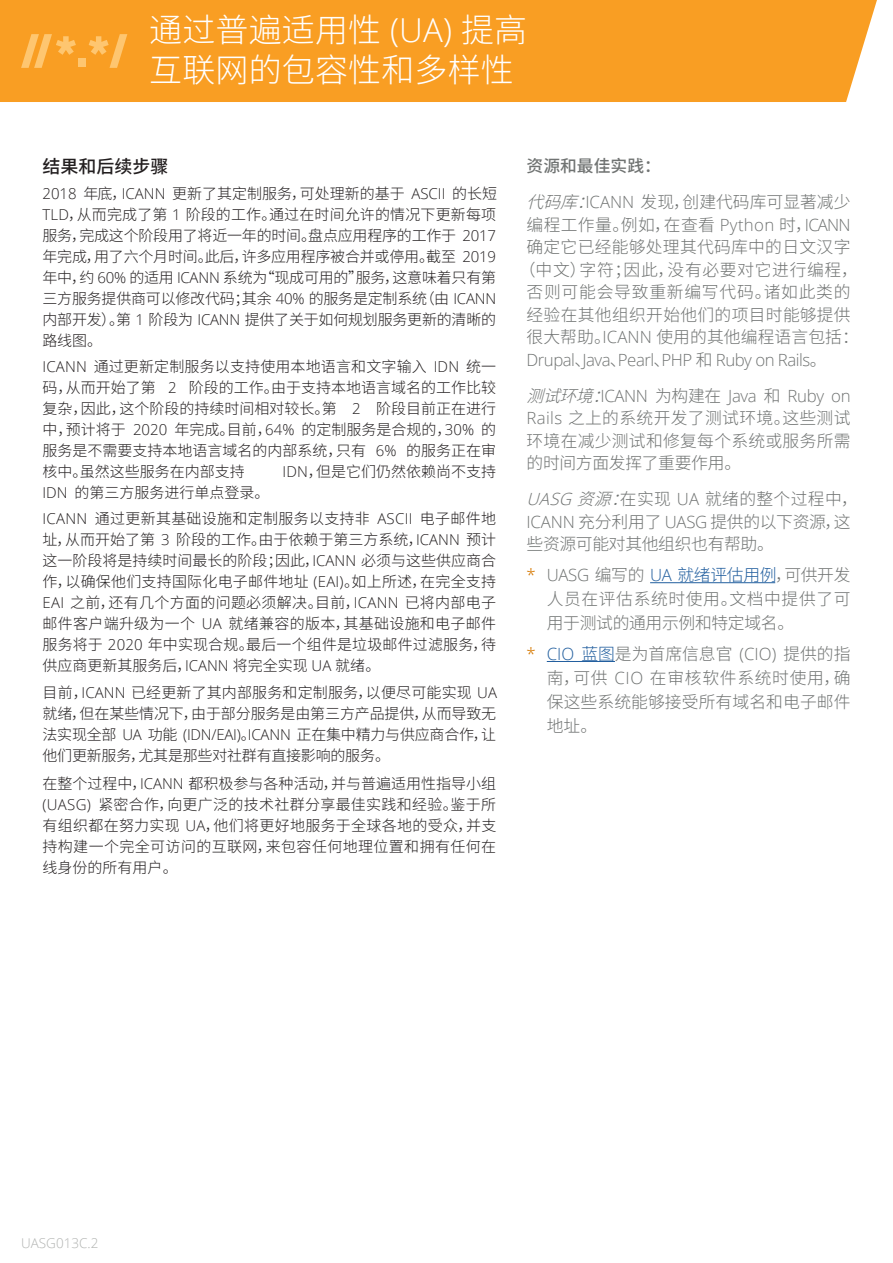
<style>
.page{position:relative;width:893px;height:1263px;background:#fff}
.page>*{position:absolute;margin:0;border:0;box-sizing:border-box;transform-origin:0 0}
.t1{font:300 33px/39.6px "Noto Sans CJ Ksc";letter-spacing:.005em;color:#fff}
.t2{font:500 18px "Noto Sans CJ Ksc";color:#231f20}
.t3{font:300 16.8px/22.5px "Noto Sans CJ Ksc";letter-spacing:.015em;color:#707372;text-align:justify}
.t4{font:300 16.8px/36px "Open Sans";letter-spacing:-.03em;color:#707372}
.t5{font:300 16.8px/22.5px "Noto Sans CJ Ksc";letter-spacing:-.02em;color:#707372}
.t6{font:300 15px/21px "Noto Sans CJ Ksc";color:#231f20;text-align:justify}
.t7{font:300 15px/25.8px "Noto Sans CJ Ksc";letter-spacing:.02em;color:#231f20}
.t8{font:300 13.5px "Open Sans";color:#b2b4b2}
.s1{font-family:"Open Sans"}
.s2{font-weight:500}
.s3{font-style:italic}
.s4{font-family:"Noto Sans CJ Ksc"}
.s5{font-family:"Noto Sans CJ Ksc";font-style:italic}
.s6{font-family:"Open Sans";font-style:italic}
.s7{font-family:"Open Sans";color:#d57800}
.s8{font-family:"Open Sans";color:#215e9e}
.s9{color:#215e9e}
</style>
<div class="page">
<div style="left:0;top:0;width:877px;height:102px;background:#f99e23"></div>
<div style="left:78px;top:58px;width:8px;height:8px;background:#fec670"></div>
<svg style="left:21px;top:34px;width:55px;height:34px;background:#faad40"></svg>
<svg style="left:89px;top:34px;width:38px;height:34px"></svg>
<hr style="left:650px;top:582px;width:125px;height:1px;background:#215e9e">
<hr style="left:547px;top:661px;width:68px;height:1px;background:#215e9e">
<h1 class="t1" style="left:149px;top:11px;width:379px">通过普遍适用性 <span class="s1">(UA)</span> 提高互联网的包容性和多样性</h1>
<p class="t2" style="left:43px;top:156px;width:127px">结果和后续步骤</p>
<p class="t6" style="left:43px;top:183px;width:456px"><span class="s1">2018</span> 年底，<span class="s1">ICANN</span> 更新了其定制服务，可处理新的基于 <span class="s1">ASCII</span> 的长短<span class="s1">TLD</span>，从而完成了第 <span class="s1">1</span> 阶段的工作。通过在时间允许的情况下更新每项服务，完成这个阶段用了将近一年的时间。盘点应用程序的工作于 <span class="s1">2017</span>年完成，用了六个月时间。此后，许多应用程序被合并或停用。截至 <span class="s1">2019</span>年中，约 <span class="s1">60%</span> 的适用 <span class="s1">ICANN</span> 系统为“现成可用的”服务，这意味着只有第三方服务提供商可以修改代码；其余 <span class="s1">40%</span> 的服务是定制系统（由 <span class="s1">ICANN</span>内部开发）。第 <span class="s1">1</span> 阶段为 <span class="s1">ICANN</span> 提供了关于如何规划服务更新的清晰的路线图。</p>
<p class="t6" style="left:43px;top:356px;width:455px"><span class="s1">ICANN</span> 通过更新定制服务以支持使用本地语言和文字输入 <span class="s1">IDN</span> 统一码，从而开始了第 <span class="s1">2</span> 阶段的工作。由于支持本地语言域名的工作比较复杂，因此，这个阶段的持续时间相对较长。第 <span class="s1">2</span> 阶段目前正在进行中，预计将于 <span class="s1">2020</span> 年完成。目前，<span class="s1">64%</span> 的定制服务是合规的，<span class="s1">30%</span> 的服务是不需要支持本地语言域名的内部系统，只有 <span class="s1">6%</span> 的服务正在审核中。虽然这些服务在内部支持</p>
<p class="t6" style="left:283px;top:461px;width:215px"><span class="s1">IDN</span>，但是它们仍然依赖尚不支持</p>
<p class="t7" style="left:43px;top:480px;width:455px"><span class="s1">IDN</span> 的第三方服务进行单点登录。<br><span class="s1">ICANN</span> 通过更新其基础设施和定制服务以支持非 <span class="s1">ASCII</span> 电子邮件地</p>
<p class="t6" style="left:43px;top:529px;width:455px">址，从而开始了第 <span class="s1">3</span> 阶段的工作。由于依赖于第三方系统，<span class="s1">ICANN</span> 预计这一阶段将是持续时间最长的阶段；因此，<span class="s1">ICANN</span> 必须与这些供应商合作，以确保他们支持国际化电子邮件地址 <span class="s1">(EAI)</span>。如上所述，在完全支持<span class="s1">EAI</span> 之前，还有几个方面的问题必须解决。目前，<span class="s1">ICANN</span> 已将内部电子邮件客户端升级为一个 <span class="s1">UA</span> 就绪兼容的版本，其基础设施和电子邮件服务将于 <span class="s1">2020</span> 年中实现合规。最后一个组件是垃圾邮件过滤服务，待供应商更新其服务后，<span class="s1">ICANN</span> 将完全实现 <span class="s1">UA</span> 就绪。</p>
<p class="t6" style="left:43px;top:683px;width:456px">目前，<span class="s1">ICANN</span> 已经更新了其内部服务和定制服务，以便尽可能实现 <span class="s1">UA</span>就绪，但在某些情况下，由于部分服务是由第三方产品提供，从而导致无法实现全部 <span class="s1">UA</span> 功能 <span class="s1">(IDN/EAI)</span>。<span class="s1">ICANN</span> 正在集中精力与供应商合作，让他们更新服务，尤其是那些对社群有直接影响的服务。</p>
<p class="t6" style="left:43px;top:773px;width:455px">在整个过程中，<span class="s1">ICANN</span> 都积极参与各种活动，并与普遍适用性指导小组<span class="s1">(UASG)</span> 紧密合作，向更广泛的技术社群分享最佳实践和经验。鉴于所有组织都在努力实现 <span class="s1">UA</span>，他们将更好地服务于全球各地的受众，并支持构建一个完全可访问的互联网，来包容任何地理位置和拥有任何在线身份的所有用户。</p>
<p class="t3" style="left:526px;top:148px;width:326px;line-height:36px"><span class="s2">资源和最佳实践：<br></span><span class="s3">代码库：</span><span class="s1">ICANN</span> 发现，创建代码库可显著减少</p>
<p class="t3" style="left:519px;top:214px;width:342px;text-align:center">编程工作量。例如，在查看 <span class="s1">Python</span> 时，<span class="s1">ICANN</span>确定它已经能够处理其代码库中的日文汉字（中文）字符；因此，没有必要对它进行编程，否则可能会导致重新编写代码。诸如此类的经验在其他组织开始他们的项目时能够提供很大帮助。<span class="s1">ICANN</span> 使用的其他编程语言包括：</p>
<p class="t4" style="left:526px;top:341px;width:326px">Drupal<span class="s4">、</span>Java<span class="s4">、</span>Pearl<span class="s4">、</span>PHP <span class="s4">和</span> Ruby on Rails<span class="s4">。</span><span class="s5">测试环境：</span>ICANN <span class="s4">为构建在</span> Java <span class="s4">和</span> Ruby on</p>
<p class="t3" style="left:527px;top:407px;width:326px"><span class="s1">Rails</span> 之上的系统开发了测试环境。这些测试环境在减少测试和修复每个系统或服务所需的时间方面发挥了重要作用。</p>
<p class="t5" style="left:526px;top:488px;width:333px"><span class="s6">UASG</span><span class="s3">资源：</span>在实现 <span class="s1">UA</span> 就绪的整个过程中，<br><span class="s1">ICANN</span> 充分利用了 <span class="s1">UASG</span> 提供的以下资源，这些资源可能对其他组织也有帮助。</p>
<p class="t3" style="left:547px;top:563px;width:305px;line-height:24px;text-indent:-20px"><span class="s7">*</span> <span class="s1">UASG</span> 编写的 <span class="s8">UA</span> <span class="s9">就绪评估用例</span>，可供开发人员在评估系统时使用。文档中提供了可用于测试的通用示例和特定域名。</p>
<p class="t3" style="left:547px;top:642px;width:305px;line-height:24px;text-indent:-20px"><span class="s7">*</span> <span class="s8">CIO</span> <span class="s9">蓝图</span>是为首席信息官 <span class="s1">(CIO)</span> 提供的指南，可供 <span class="s1">CIO</span> 在审核软件系统时使用，确保这些系统能够接受所有域名和电子邮件地址。</p>
<p class="t8" style="left:21px;top:1234px;width:79px">UASG013C.2</p>
</div>
